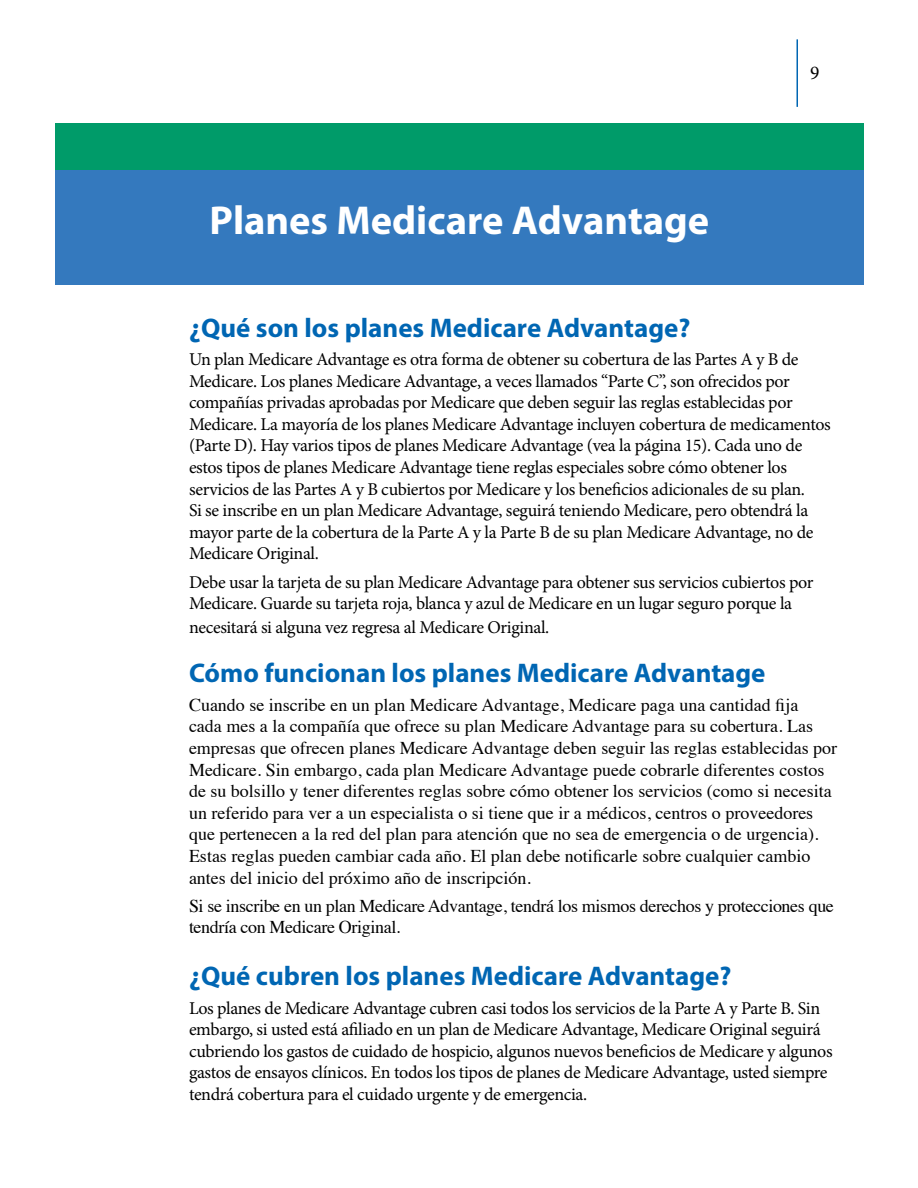
<style>
.page{position:relative;width:918px;height:1188px;background:#fff}
.page>*{position:absolute;margin:0;border:0;box-sizing:border-box;transform-origin:0 0}
.MA_plan_Overview{font:700 40.5px "Myriad Pro";color:#fff}
.MA_Section_Header{font:700 27px "Myriad Pro";color:#0066b3}
.t1{font:19.5px "Minion Pro";color:#000}
.Body_Text_13{font:18px/21.6px "Minion Pro";letter-spacing:-.02em;color:#000}
.Body_Text_13-2{font:18px/21.6px "Times";color:#000}
.Body_Text_13-3{font:18px/21.6px "Times";letter-spacing:-.02em;color:#000}
</style>
<div class="page">
<hr style="left:796px;top:39px;width:2px;height:68px;background:#0066b3">
<div style="left:56px;top:123px;width:808px;height:162px;background:#3479be"></div>
<div style="left:56px;top:123px;width:808px;height:47px;background:#009b69"></div>
<h1 class="MA_plan_Overview" style="left:209px;top:194px;width:501px">Planes Medicare Advantage</h1>
<p class="t1" style="left:810px;top:59px;width:11px">9</p>
<h1 class="MA_Section_Header" style="left:189px;top:310px;width:503px">¿Qué son los planes Medicare Advantage?</h1>
<h2 class="Body_Text_13" style="left:189px;top:349px;width:643px">Un plan Medicare Advantage es otra forma de obtener su cobertura de las Partes A y B de Medicare. Los planes Medicare Advantage, a veces llamados “Parte C”, son ofrecidos por compañías privadas aprobadas por Medicare que deben seguir las reglas establecidas por Medicare. La mayoría de los planes Medicare Advantage incluyen cobertura de medicamentos (Parte D). Hay varios tipos de planes Medicare Advantage (vea la página 15). Cada uno de estos tipos de planes Medicare Advantage tiene reglas especiales sobre cómo obtener los servicios de las Partes A y B cubiertos por Medicare y los beneficios adicionales de su plan.<br>Si se inscribe en un plan Medicare Advantage, seguirá teniendo Medicare, pero obtendrá la mayor parte de la cobertura de la Parte A y la Parte B de su plan Medicare Advantage, no de Medicare Original.</h2>
<h2 class="Body_Text_13" style="left:189px;top:571px;width:626px">Debe usar la tarjeta de su plan Medicare Advantage para obtener sus servicios cubiertos por<br>Medicare. Guarde su tarjeta roja, blanca y azul de Medicare en un lugar seguro porque la</h2>
<h2 class="Body_Text_13" style="left:189px;top:616px;width:362px">necesitará si alguna vez regresa al Medicare Original.</h2>
<h1 class="MA_Section_Header" style="left:189px;top:656px;width:578px">Cómo funcionan los planes Medicare Advantage</h1>
<h2 class="Body_Text_13-2" style="left:189px;top:692px;width:650px">Cuando se inscribe en un plan Medicare Advantage, Medicare paga una cantidad fija<br>cada mes a la compañía que ofrece su plan Medicare Advantage para su cobertura. Las empresas que ofrecen planes Medicare Advantage deben seguir las reglas establecidas por Medicare. Sin embargo, cada plan Medicare Advantage puede cobrarle diferentes costos de su bolsillo y tener diferentes reglas sobre cómo obtener los servicios (como si necesita un referido para ver a un especialista o si tiene que ir a médicos, centros o proveedores que pertenecen a la red del plan para atención que no sea de emergencia o de urgencia).<br>Estas reglas pueden cambiar cada año. El plan debe notificarle sobre cualquier cambio antes del inicio del próximo año de inscripción.</h2>
<h2 class="Body_Text_13-3" style="left:189px;top:893px;width:646px">Si se inscribe en un plan Medicare Advantage, tendrá los mismos derechos y protecciones que tendría con Medicare Original.</h2>
<h1 class="MA_Section_Header" style="left:189px;top:959px;width:544px">¿Qué cubren los planes Medicare Advantage?</h1>
<h2 class="Body_Text_13" style="left:189px;top:997px;width:645px">Los planes de Medicare Advantage cubren casi todos los servicios de la Parte A y Parte B. Sin embargo, si usted está afiliado en un plan de Medicare Advantage, Medicare Original seguirá cubriendo los gastos de cuidado de hospicio, algunos nuevos beneficios de Medicare y algunos gastos de ensayos clínicos. En todos los tipos de planes de Medicare Advantage, usted siempre tendrá cobertura para el cuidado urgente y de emergencia.</h2>
</div>
